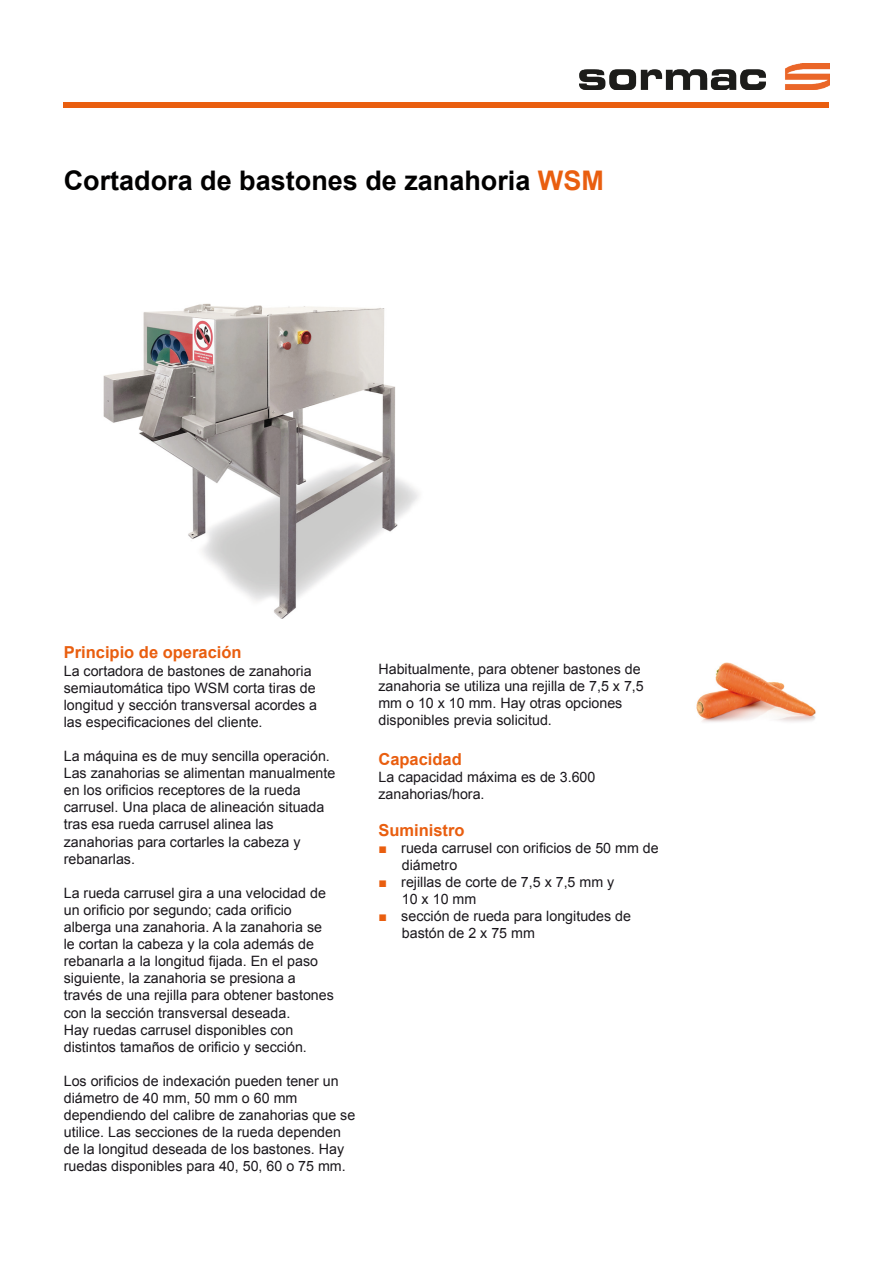
<style>
.page{position:relative;width:893px;height:1263px;background:#fff}
.page>*{position:absolute;margin:0;border:0;box-sizing:border-box;transform-origin:0 0}
.t1{font:700 27px "Arial";color:#010000}
.Kopje{font:700 16.5px "Arial";color:#e95e0f}
.Tekst_9_5{font:700 16.5px "Arial";color:#e95e0f}
.Tekst_9_5-2{font:14.25px/17.1px "Arial";color:#1a171c}
.s1{color:#e95e0f}
</style>
<div class="page">
<img style="left:579px;top:64px;width:250px;height:25px">
<div style="left:64px;top:102px;width:765px;height:6px;background:#e95e0f"></div>
<img style="left:103px;top:303px;width:316px;height:316px">
<img style="left:696px;top:662px;width:120px;height:60px">
<p class="t1" style="left:64px;top:162px;width:542px">Cortadora de bastones de zanahoria <span class="s1">WSM</span></p>
<p class="Kopje" style="left:64px;top:642px;width:179px">Principio de operación</p>
<p class="Tekst_9_5-2" style="left:64px;top:662px;width:249px">La cortadora de bastones de zanahoria</p>
<p class="Tekst_9_5-2" style="left:64px;top:679px;width:253px">semiautomática tipo WSM corta tiras de</p>
<p class="Tekst_9_5-2" style="left:64px;top:696px;width:255px">longitud y sección transversal acordes a</p>
<p class="Tekst_9_5-2" style="left:64px;top:713px;width:200px">las especificaciones del cliente.</p>
<p class="Tekst_9_5-2" style="left:64px;top:748px;width:268px">La máquina es de muy sencilla operación.</p>
<p class="Tekst_9_5-2" style="left:64px;top:765px;width:273px">Las zanahorias se alimentan manualmente</p>
<p class="Tekst_9_5-2" style="left:64px;top:782px;width:238px">en los orificios receptores de la rueda</p>
<p class="Tekst_9_5-2" style="left:64px;top:799px;width:262px">carrusel. Una placa de alineación situada</p>
<p class="Tekst_9_5-2" style="left:64px;top:816px;width:211px">tras esa rueda carrusel alinea las</p>
<p class="Tekst_9_5-2" style="left:64px;top:833px;width:238px">zanahorias para cortarles la cabeza y</p>
<p class="Tekst_9_5-2" style="left:64px;top:850px;width:73px">rebanarlas.</p>
<p class="Tekst_9_5-2" style="left:64px;top:884px;width:264px">La rueda carrusel gira a una velocidad de</p>
<p class="Tekst_9_5-2" style="left:64px;top:901px;width:230px">un orificio por segundo; cada orificio</p>
<p class="Tekst_9_5-2" style="left:64px;top:919px;width:260px">alberga una zanahoria. A la zanahoria se</p>
<p class="Tekst_9_5-2" style="left:64px;top:936px;width:252px">le cortan la cabeza y la cola además de</p>
<p class="Tekst_9_5-2" style="left:64px;top:953px;width:256px">rebanarla a la longitud fijada. En el paso</p>
<p class="Tekst_9_5-2" style="left:64px;top:970px;width:234px">siguiente, la zanahoria se presiona a</p>
<p class="Tekst_9_5-2" style="left:64px;top:987px;width:272px">través de una rejilla para obtener bastones</p>
<p class="Tekst_9_5-2" style="left:64px;top:1004px;width:228px">con la sección transversal deseada.</p>
<p class="Tekst_9_5-2" style="left:64px;top:1021px;width:231px">Hay ruedas carrusel disponibles con</p>
<p class="Tekst_9_5-2" style="left:64px;top:1038px;width:245px">distintos tamaños de orificio y sección.</p>
<p class="Tekst_9_5-2" style="left:64px;top:1072px;width:276px">Los orificios de indexación pueden tener un</p>
<p class="Tekst_9_5-2" style="left:64px;top:1090px;width:293px">diámetro de 40 mm, 50 mm o 60 mm dependiendo del calibre de zanahorias que se utilice. Las secciones de la rueda dependen de la longitud deseada de los bastones. Hay ruedas disponibles para 40, 50, 60 o 75 mm.</p>
<p class="Tekst_9_5-2" style="left:378px;top:660px;width:264px">Habitualmente, para obtener bastones de</p>
<p class="Tekst_9_5-2" style="left:378px;top:677px;width:267px">zanahoria se utiliza una rejilla de 7,5 x 7,5</p>
<p class="Tekst_9_5-2" style="left:378px;top:695px;width:245px">mm o 10 x 10 mm. Hay otras opciones disponibles previa solicitud.</p>
<p class="Tekst_9_5" style="left:378px;top:748px;width:85px">Capacidad</p>
<p class="Tekst_9_5-2" style="left:378px;top:768px;width:219px">La capacidad máxima es de 3.600</p>
<p class="Tekst_9_5-2" style="left:378px;top:785px;width:108px">zanahorias/hora.</p>
<p class="Tekst_9_5" style="left:378px;top:819px;width:88px">Suministro</p>
<p class="Tekst_9_5-2" style="left:402px;top:839px;width:258px;text-indent:-23px"><span class="s1">■</span> rueda carrusel con orificios de 50 mm de diámetro</p>
<p class="Tekst_9_5-2" style="left:402px;top:874px;width:214px;text-indent:-23px"><span class="s1">■</span> rejillas de corte de 7,5 x 7,5 mm y<br>10 x 10 mm</p>
<p class="Tekst_9_5-2" style="left:402px;top:908px;width:231px;text-indent:-23px"><span class="s1">■</span> sección de rueda para longitudes de bastón de 2 x 75 mm</p>
</div>
